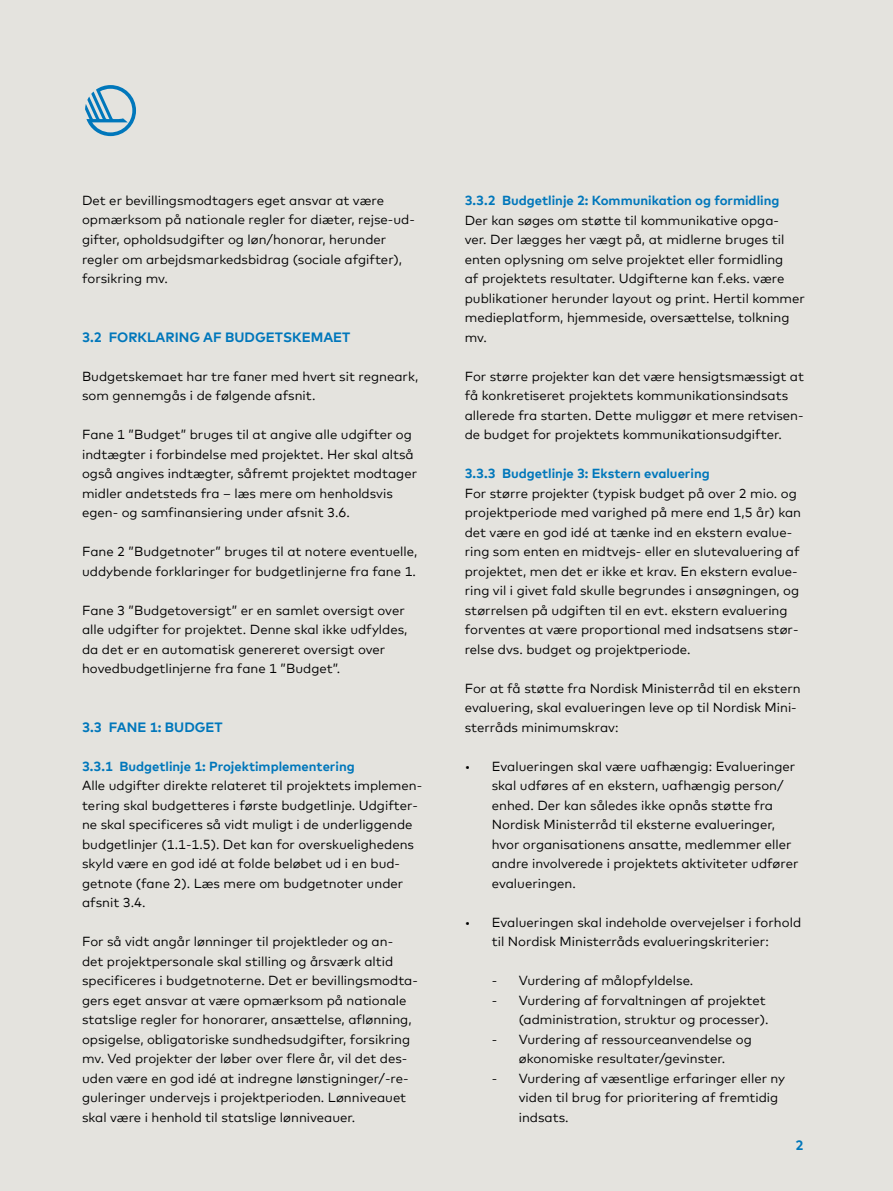
<style>
.page{position:relative;width:893px;height:1191px;background:#e4e3de}
.page>*{position:absolute;margin:0;border:0;box-sizing:border-box;transform-origin:0 0}
.t1{font:700 13.5px "Mark Offc Pro";color:#07b}
.t2{font:13.2px/19.5px "Mark Offc Pro";color:#000}
.t3{font:700 13.2px "Mark Offc Pro";color:#07b}
</style>
<div class="page">
<svg style="left:85px;top:85px;width:51px;height:51px"></svg>
<p class="t2" style="left:82px;top:189px;width:334px">Det er bevillingsmodtagers eget ansvar at være opmærksom på nationale regler for diæter, rejse-ud&shy;gifter, opholdsudgifter og løn/honorar, herunder regler om arbejdsmarkedsbidrag (sociale afgifter), forsikring mv.</p>
<p class="t1" style="left:82px;top:326px;width:270px">3.2 FORKLARING AF BUDGETSKEMAET</p>
<p class="t2" style="left:82px;top:365px;width:338px">Budgetskemaet har tre faner med hvert sit regneark, som gennemgås i de følgende afsnit.</p>
<p class="t2" style="left:82px;top:423px;width:337px">Fane 1 ”Budget” bruges til at angive alle udgifter og indtægter i forbindelse med projektet. Her skal altså også angives indtægter, såfremt projektet modtager midler andetsteds fra – læs mere om henholdsvis egen- og samfinansiering under afsnit 3.6.</p>
<p class="t2" style="left:82px;top:540px;width:337px">Fane 2 ”Budgetnoter” bruges til at notere eventuelle, uddybende forklaringer for budgetlinjerne fra fane 1.</p>
<p class="t2" style="left:82px;top:599px;width:327px">Fane 3 ”Budgetoversigt” er en samlet oversigt over alle udgifter for projektet. Denne skal ikke udfyldes, da det er en automatisk genereret oversigt over hovedbudgetlinjerne fra fane 1 ”Budget”.</p>
<p class="t1" style="left:82px;top:716px;width:142px">3.3 FANE 1: BUDGET</p>
<p class="t3" style="left:82px;top:756px;width:274px">3.3.1 Budgetlinje 1: Projektimplementering</p>
<p class="t2" style="left:82px;top:774px;width:342px">Alle udgifter direkte relateret til projektets implemen&shy;tering skal budgetteres i første budgetlinje. Udgifter&shy;ne skal specificeres så vidt muligt i de underliggende budgetlinjer (1.1-1.5). Det kan for overskuelighedens skyld være en god idé at folde beløbet ud i en bud&shy;getnote (fane 2). Læs mere om budgetnoter under afsnit 3.4.</p>
<p class="t2" style="left:82px;top:930px;width:337px">For så vidt angår lønninger til projektleder og an-<br>det projektpersonale skal stilling og årsværk altid specificeres i budgetnoterne. Det er bevillingsmodta&shy;gers eget ansvar at være opmærksom på nationale statslige regler for honorarer, ansættelse, aflønning, opsigelse, obligatoriske sundhedsudgifter, forsikring mv. Ved projekter der løber over flere år, vil det des&shy;uden være en god idé at indregne lønstigninger/-re&shy;guleringer undervejs i projektperioden. Lønniveauet skal være i henhold til statslige lønniveauer.</p>
<p class="t3" style="left:465px;top:190px;width:316px">3.3.2 Budgetlinje 2: Kommunikation og formidling</p>
<p class="t2" style="left:465px;top:209px;width:342px">Der kan søges om støtte til kommunikative opga-<br>ver. Der lægges her vægt på, at midlerne bruges til enten oplysning om selve projektet eller formidling<br>af projektets resultater. Udgifterne kan f.eks. være publikationer herunder layout og print. Hertil kommer medieplatform, hjemmeside, oversættelse, tolkning mv.</p>
<p class="t2" style="left:465px;top:365px;width:341px">For større projekter kan det være hensigtsmæssigt at få konkretiseret projektets kommunikationsindsats allerede fra starten. Dette muliggør et mere retvisen&shy;de budget for projektets kommunikationsudgifter.</p>
<p class="t3" style="left:465px;top:463px;width:246px">3.3.3 Budgetlinje 3: Ekstern evaluering</p>
<p class="t2" style="left:465px;top:482px;width:338px">For større projekter (typisk budget på over 2 mio. og projektperiode med varighed på mere end 1,5 år) kan det være en god idé at tænke ind en ekstern evalue&shy;ring som enten en midtvejs- eller en slutevaluering af projektet, men det er ikke et krav. En ekstern evalue&shy;ring vil i givet fald skulle begrundes i ansøgningen, og størrelsen på udgiften til en evt. ekstern evaluering forventes at være proportional med indsatsens stør&shy;relse dvs. budget og projektperiode.</p>
<p class="t2" style="left:465px;top:677px;width:337px">For at få støtte fra Nordisk Ministerråd til en ekstern evaluering, skal evalueringen leve op til Nordisk Mini&shy;sterråds minimumskrav:</p>
<p class="t2" style="left:492px;top:755px;width:308px;text-indent:-27px">• Evalueringen skal være uafhængig: Evalueringer skal udføres af en ekstern, uafhængig person/ enhed. Der kan således ikke opnås støtte fra Nordisk Ministerråd til eksterne evalueringer, hvor organisationens ansatte, medlemmer eller andre involverede i projektets aktiviteter udfører evalueringen.</p>
<p class="t2" style="left:465px;top:911px;width:338px;text-align:center">• Evalueringen skal indeholde overvejelser i forhold til Nordisk Ministerråds evalueringskriterier:</p>
<p class="t2" style="left:492px;top:970px;width:203px">- Vurdering af målopfyldelse.</p>
<p class="t2" style="left:492px;top:989px;width:278px;text-align:right">- Vurdering af forvaltningen af projektet (administration, struktur og processer).</p>
<p class="t2" style="left:492px;top:1028px;width:262px;text-align:center">- Vurdering af ressourceanvendelse og økonomiske resultater/gevinster.</p>
<p class="t2" style="left:519px;top:1067px;width:268px;text-indent:-27px">- Vurdering af væsentlige erfaringer eller ny viden til brug for prioritering af fremtidig indsats.</p>
<p class="t1" style="left:796px;top:1134px;width:10px">2</p>
</div>
